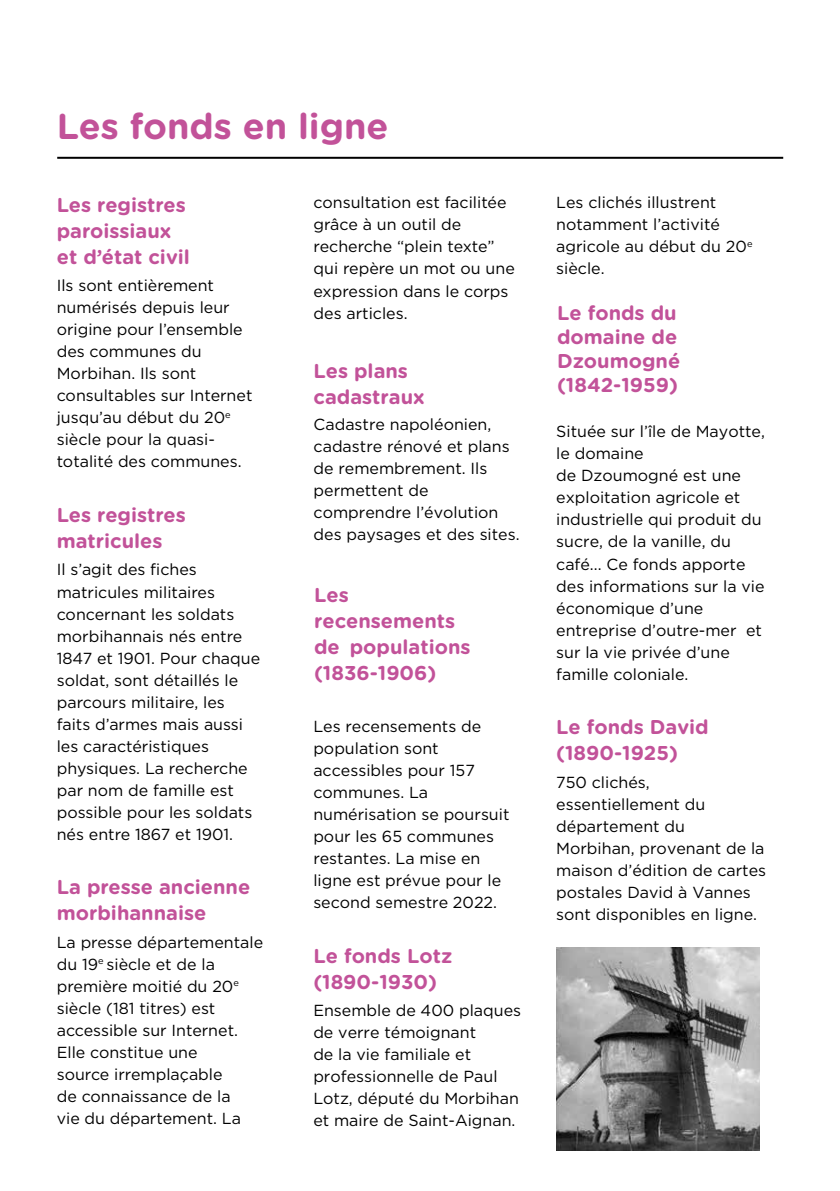
<style>
.page{position:relative;width:840px;height:1191px;background:#fff}
.page>*{position:absolute;margin:0;border:0;box-sizing:border-box;transform-origin:0 0}
.t1{font:700 36px "Gotham Rounded";color:#c25299}
.t2{font:700 20px/26px "Gotham Rounded";color:#c25299}
.t3{font:16px/22px "Gotham";color:#000}
</style>
<div class="page">
<hr style="left:57px;top:157px;width:725px;height:2px;background:#000">
<img style="left:556px;top:947px;width:203px;height:203px">
<h1 class="t1" style="left:57px;top:100px;width:333px">Les fonds en ligne</h1>
<p class="t2" style="left:57px;top:191px;width:134px">Les registres paroissiaux et d’état civil</p>
<p class="t3" style="left:57px;top:274px;width:197px">Ils sont entièrement numérisés depuis leur origine pour l’ensemble des communes du<br>Morbihan. Ils sont consultables sur Internet jusqu’au début du 20<sup>e </sup>siècle pour la quasi&shy;totalité des communes.</p>
<p class="t2" style="left:57px;top:501px;width:130px">Les registres matricules</p>
<p class="t3" style="left:57px;top:558px;width:205px">Il s’agit des fiches matricules militaires concernant les soldats morbihannais nés entre<br>1847 et 1901. Pour chaque soldat, sont détaillés le parcours militaire, les faits d’armes mais aussi les caractéristiques physiques. La recherche par nom de famille est possible pour les soldats nés entre 1867 et 1901.</p>
<p class="t2" style="left:57px;top:873px;width:195px">La presse ancienne morbihannaise</p>
<p class="t3" style="left:57px;top:930px;width:208px">La presse départementale du 19<sup>e</sup> siècle et de la première moitié du 20<sup>e </sup>siècle (181 titres) est accessible sur Internet.<br>Elle constitue une<br>source irremplaçable<br>de connaissance de la<br>vie du département. La</p>
<p class="t3" style="left:313px;top:191px;width:203px">consultation est facilitée grâce à un outil de recherche “plein texte” qui repère un mot ou une expression dans le corps des articles.</p>
<p class="t2" style="left:313px;top:357px;width:113px">Les plans cadastraux</p>
<p class="t3" style="left:313px;top:413px;width:207px">Cadastre napoléonien, cadastre rénové et plans de remembrement. Ils permettent de comprendre l’évolution des paysages et des sites.</p>
<p class="t2" style="left:314px;top:580px;width:158px">Les recensements de populations (1836-1906)</p>
<p class="t3" style="left:313px;top:715px;width:197px">Les recensements de population sont accessibles pour 157 communes. La numérisation se poursuit pour les 65 communes restantes. La mise en ligne est prévue pour le second semestre 2022.</p>
<p class="t2" style="left:313px;top:941px;width:140px">Le fonds Lotz (1890-1930)</p>
<p class="t3" style="left:313px;top:999px;width:209px">Ensemble de 400 plaques de verre témoignant<br>de la vie familiale et professionnelle de Paul<br>Lotz, député du Morbihan et maire de Saint-Aignan.</p>
<p class="t3" style="left:556px;top:191px;width:198px">Les clichés illustrent notamment l’activité agricole au début du 20<sup>e </sup>siècle.</p>
<p class="t2" style="left:556px;top:300px;width:125px;line-height:24px">Le fonds du domaine de<br>Dzoumogné (1842-1959)</p>
<p class="t3" style="left:556px;top:420px;width:210px">Située sur l’île de Mayotte, le domaine<br>de Dzoumogné est une exploitation agricole et industrielle qui produit du sucre, de la vanille, du café... Ce fonds apporte des informations sur la vie économique d’une entreprise d’outre-mer et sur la vie privée d’une famille coloniale.</p>
<p class="t2" style="left:556px;top:713px;width:154px">Le fonds David (1890-1925)</p>
<p class="t3" style="left:556px;top:770px;width:211px">750 clichés, essentiellement du département du<br>Morbihan, provenant de la maison d’édition de cartes postales David à Vannes sont disponibles en ligne.</p>
</div>
